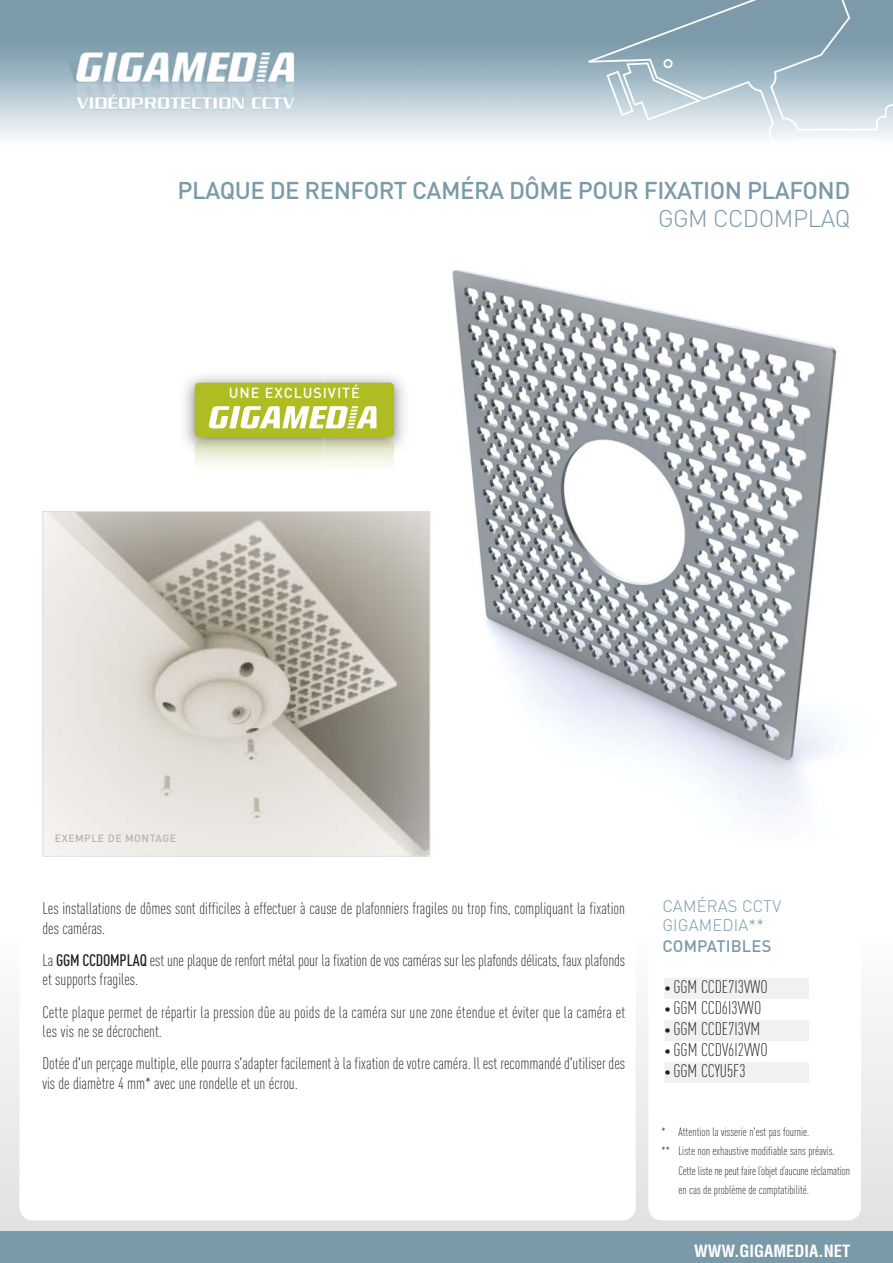
<style>
.page{position:relative;width:893px;height:1263px;background:#fff}
.page>*{position:absolute;margin:0;border:0;box-sizing:border-box;transform-origin:0 0}
.t1{font:500 24px "DIN";letter-spacing:-.02em;color:#7b9aa9}
.t2{font:300 24px "DIN";letter-spacing:-.02em;color:#7b9aa9}
.t3{font:300 condensed 18px "DINOT";color:#231f20}
.t4{font:300 condensed 16.5px/19.5px "DINOT";color:#231f20}
.t5{font:300 16.5px/19.8px "DIN";letter-spacing:.01em;color:#7b9aa9}
.t6{font:700 condensed 16.5px "Helvetica";color:#fff}
.t7{font:500 16.5px "DIN";letter-spacing:.01em;color:#7b9aa9}
.t8{font:500 14.4px "DIN";letter-spacing:.065em;color:#fff}
.t9{font:300 condensed 12px "DINOT";color:#231f20}
.t10{font:500 10.5px "DIN";letter-spacing:.05em;color:#b2b4b6}
.s1{font-weight:500}
.s2{font-size:13.5px}
</style>
<div class="page">
<svg style="left:0;top:1010px;width:892px;height:221px"></svg>
<div style="left:0;top:1231px;width:892px;height:32px;background:#7b9aa9"></div>
<img style="left:0;top:0;width:588px;height:139px">
<div style="left:648px;top:267px;width:213px;height:953px;background:#fff;border-radius:13px"></div>
<div style="left:19px;top:267px;width:617px;height:953px;background:#fff;border-radius:13px"></div>
<svg style="left:588px;top:0;width:304px;height:139px;background:#a7bcc7"></svg>
<img style="left:430px;top:270px;width:407px;height:571px">
<div style="left:664px;top:978px;width:145px;height:21px;background:#f1f1f2"></div>
<div style="left:664px;top:1020px;width:145px;height:21px;background:#f1f1f2"></div>
<div style="left:664px;top:1062px;width:145px;height:21px;background:#f1f1f2"></div>
<img style="left:45px;top:513px;width:383px;height:341px">
<div style="left:43px;top:511px;width:387px;height:345px;border:1px solid #dedfe0"></div>
<img style="left:184px;top:376px;width:220px;height:79px">
<div style="left:195px;top:383px;width:199px;height:54px;background:#afbd22;border-radius:4px"></div>
<img style="left:195px;top:440px;width:199px;height:26px">
<svg style="left:209px;top:406px;width:168px;height:22px"></svg>
<h1 class="t1" style="left:178px;top:182px;width:674px">PLAQUE DE RENFORT CAMÉRA DÔME POUR FIXATION PLAFOND</h1>
<h1 class="t2" style="left:658px;top:210px;width:194px">GGM CCDOMPLAQ</h1>
<p class="t8" style="left:229px;top:387px;width:133px">UNE EXCLUSIVITÉ</p>
<p class="t10" style="left:55px;top:834px;width:123px">EXEMPLE DE MONTAGE</p>
<p class="t4" style="left:43px;top:900px;width:584px">Les installations de dômes sont difficiles à effectuer à cause de plafonniers fragiles ou trop fins, compliquant la fixation des caméras.</p>
<p class="t4" style="left:43px;top:952px;width:584px">La <span class="s1">GGM CCDOMPLAQ</span> est une plaque de renfort métal pour la fixation de vos caméras sur les plafonds délicats, faux plafonds et supports fragiles.</p>
<p class="t4" style="left:43px;top:1004px;width:584px">Cette plaque permet de répartir la pression dûe au poids de la caméra sur une zone étendue et éviter que la caméra et les vis ne se décrochent.</p>
<p class="t4" style="left:43px;top:1056px;width:584px">Dotée d'un perçage multiple, elle pourra s'adapter facilement à la fixation de votre caméra. Il est recommandé d'utiliser des vis de diamètre 4 mm* avec une rondelle et un écrou.</p>
<p class="t5" style="left:662px;top:898px;width:120px">CAMÉRAS CCTV<br>GIGAMEDIA**</p>
<p class="t7" style="left:662px;top:940px;width:111px">COMPATIBLES</p>
<p class="t3" style="left:664px;top:980px;width:105px"><span class="s2">•</span> GGM CCDE7I3VWO</p>
<p class="t3" style="left:664px;top:1001px;width:99px"><span class="s2">•</span> GGM CCD6I3VWO</p>
<p class="t3" style="left:664px;top:1022px;width:97px"><span class="s2">•</span> GGM CCDE7I3VM</p>
<p class="t3" style="left:664px;top:1043px;width:105px"><span class="s2">•</span> GGM CCDV6I2VWO</p>
<p class="t3" style="left:664px;top:1064px;width:83px"><span class="s2">•</span> GGM CCYU5F3</p>
<p class="t9" style="left:661px;top:1127px;width:149px">* Attention la visserie n'est pas fournie.</p>
<p class="t9" style="left:661px;top:1147px;width:175px">** Liste non exhaustive modifiable sans préavis.</p>
<p class="t9" style="left:678px;top:1166px;width:173px">Cette liste ne peut faire l’objet d’aucune réclamation</p>
<p class="t9" style="left:678px;top:1186px;width:132px">en cas de problème de comptatibilité.</p>
<p class="t6" style="left:694px;top:1245px;width:158px">WWW.GIGAMEDIA.NET</p>
</div>
